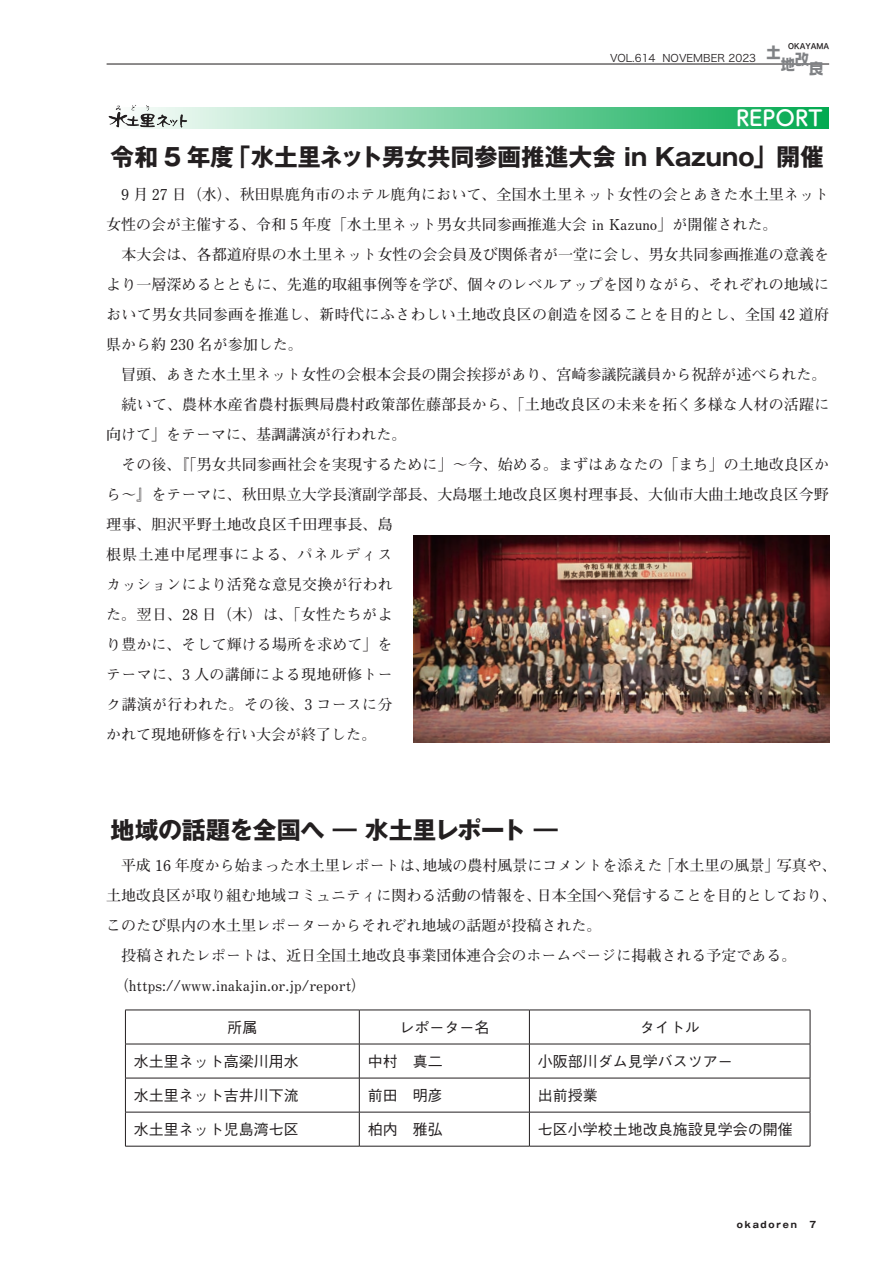
<style>
.page{position:relative;width:893px;height:1263px;background:#fff}
.page>*{position:absolute;margin:0;border:0;box-sizing:border-box;transform-origin:0 0}
.t1{font:700 24px "Gothic MB101 Pro";letter-spacing:-.01em;color:#231f20}
.t2{font:500 21px "UD Shin M Go Pro";color:#fff}
.t3{font:700 15px/30px "Futo Min A101 Pro";letter-spacing:.005em;color:#231f20}
.t4{font:500 15px "Gothic BBB Pr 6 N";color:#231f20}
.t5{font:15px "Logo G Std Extra";color:#808285;scale:.94 1}
.t6{font:10.5px "Hira Kaku Pro W3";color:#231f20}
.t7{font:700 9px "Gothic MB101 Pro";letter-spacing:.2em;color:#231f20}
.t8{font:7.5px "Hira Kaku Pro W6";color:#231f20;scale:.94 1}
</style>
<div class="page">
<hr style="left:107px;top:64px;width:722px;height:1px;background:#231f20">
<svg style="left:108px;top:107px;width:721px;height:21px;background:#7acea1"></svg>
<img style="left:131px;top:105px;width:18px;height:6px">
<hr style="left:125px;top:1010px;width:234px;height:1px;background:#231f20">
<hr style="left:125px;top:1010px;width:1px;height:34px;background:#231f20">
<hr style="left:359px;top:1010px;width:170px;height:1px;background:#231f20">
<hr style="left:359px;top:1010px;width:1px;height:34px;background:#231f20">
<hr style="left:529px;top:1010px;width:281px;height:1px;background:#231f20">
<hr style="left:529px;top:1010px;width:1px;height:34px;background:#231f20">
<hr style="left:810px;top:1010px;width:1px;height:34px;background:#231f20">
<hr style="left:125px;top:1044px;width:234px;height:1px;background:#231f20">
<hr style="left:125px;top:1044px;width:1px;height:34px;background:#231f20">
<hr style="left:359px;top:1044px;width:170px;height:1px;background:#231f20">
<hr style="left:359px;top:1044px;width:1px;height:34px;background:#231f20">
<hr style="left:529px;top:1044px;width:281px;height:1px;background:#231f20">
<hr style="left:529px;top:1044px;width:1px;height:34px;background:#231f20">
<hr style="left:810px;top:1044px;width:1px;height:34px;background:#231f20">
<hr style="left:125px;top:1078px;width:234px;height:1px;background:#231f20">
<hr style="left:125px;top:1078px;width:1px;height:34px;background:#231f20">
<hr style="left:359px;top:1078px;width:170px;height:1px;background:#231f20">
<hr style="left:359px;top:1078px;width:1px;height:34px;background:#231f20">
<hr style="left:529px;top:1078px;width:281px;height:1px;background:#231f20">
<hr style="left:529px;top:1078px;width:1px;height:34px;background:#231f20">
<hr style="left:810px;top:1078px;width:1px;height:34px;background:#231f20">
<hr style="left:125px;top:1112px;width:234px;height:1px;background:#231f20">
<hr style="left:125px;top:1112px;width:1px;height:34px;background:#231f20">
<hr style="left:359px;top:1112px;width:170px;height:1px;background:#231f20">
<hr style="left:359px;top:1112px;width:1px;height:34px;background:#231f20">
<hr style="left:529px;top:1112px;width:281px;height:1px;background:#231f20">
<hr style="left:529px;top:1112px;width:1px;height:34px;background:#231f20">
<hr style="left:810px;top:1112px;width:1px;height:34px;background:#231f20">
<hr style="left:125px;top:1146px;width:234px;height:1px;background:#231f20">
<hr style="left:359px;top:1146px;width:170px;height:1px;background:#231f20">
<hr style="left:529px;top:1146px;width:281px;height:1px;background:#231f20">
<img style="left:414px;top:536px;width:415px;height:206px">
<p class="t6" style="left:610px;top:48px;width:148px">VOL.614 NOVEMBER 2023</p>
<p class="t8" style="left:788px;top:40px;width:45px">OKAYAMA</p>
<p class="t5" style="left:767px;top:41px;width:17px">土</p>
<p class="t5" style="left:781px;top:51px;width:32px">地改</p>
<p class="t5" style="left:809px;top:58px;width:17px">良</p>
<h2 class="t2" style="left:736px;top:101px;width:88px">REPORT</h2>
<h1 class="t1" style="left:111px;top:137px;width:715px">令和 5 年度「水土里ネット男女共同参画推進大会 in Kazuno」開催</h1>
<p class="t3" style="left:106px;top:178px;width:725px">　9 月 27 日（水）、秋田県鹿角市のホテル鹿角において、全国水土里ネット女性の会とあきた水土里ネット女性の会が主催する、令和 5 年度「水土里ネット男女共同参画推進大会 in Kazuno」が開催された。<br>　本大会は、各都道府県の水土里ネット女性の会会員及び関係者が一堂に会し、男女共同参画推進の意義をより一層深めるとともに、先進的取組事例等を学び、個々のレベルアップを図りながら、それぞれの地域において男女共同参画を推進し、新時代にふさわしい土地改良区の創造を図ることを目的とし、全国 42 道府県から約 230 名が参加した。<br>　冒頭、あきた水土里ネット女性の会根本会長の開会挨拶があり、宮崎参議院議員から祝辞が述べられた。　続いて、農林水産省農村振興局農村政策部佐藤部長から、「土地改良区の未来を拓く多様な人材の活躍に向けて」をテーマに、基調講演が行われた。<br>　その後、『「男女共同参画社会を実現するために」～今、始める。まずはあなたの「まち」の土地改良区から～』をテーマに、秋田県立大学長濱副学部長、大島堰土地改良区奥村理事長、大仙市大曲土地改良区今野理事、胆沢平野土地改良区千田理事長、島<br>根県土連中尾理事による、パネルディス<br>カッションにより活発な意見交換が行われ<br>た。翌日、28 日（木）は、「女性たちがよ<br>り豊かに、そして輝ける場所を求めて」を<br>テーマに、3 人の講師による現地研修トー<br>ク講演が行われた。その後、3 コースに分<br>かれて現地研修を行い大会が終了した。</p>
<h1 class="t1" style="left:111px;top:809px;width:449px">地域の話題を全国へ ― 水土里レポート ―</h1>
<p class="t3" style="left:106px;top:848px;width:732px">　平成 16 年度から始まった水土里レポートは、地域の農村風景にコメントを添えた「水土里の風景」写真や、土地改良区が取り組む地域コミュニティに関わる活動の情報を、日本全国へ発信することを目的としており、このたび県内の水土里レポーターからそれぞれ地域の話題が投稿された。<br>　投稿されたレポートは、近日全国土地改良事業団体連合会のホームページに掲載される予定である。<br>　（https://www.inakajin.or.jp/report）</p>
<p class="t4" style="left:227px;top:1015px;width:31px">所属</p>
<p class="t4" style="left:399px;top:1015px;width:91px">レポーター名</p>
<p class="t4" style="left:640px;top:1015px;width:61px">タイトル</p>
<p class="t4" style="left:134px;top:1049px;width:166px">水土里ネット高梁川用水</p>
<p class="t4" style="left:368px;top:1049px;width:76px">中村　真二</p>
<p class="t4" style="left:538px;top:1049px;width:196px">小阪部川ダム見学バスツアー</p>
<p class="t4" style="left:134px;top:1083px;width:166px">水土里ネット吉井川下流</p>
<p class="t4" style="left:368px;top:1083px;width:76px">前田　明彦</p>
<p class="t4" style="left:538px;top:1083px;width:61px">出前授業</p>
<p class="t4" style="left:134px;top:1117px;width:167px">水土里ネット児島湾七区</p>
<p class="t4" style="left:368px;top:1117px;width:77px">柏内　雅弘</p>
<p class="t4" style="left:538px;top:1117px;width:256px">七区小学校土地改良施設見学会の開催</p>
<p class="t7" style="left:737px;top:1217px;width:81px">okadoren　7</p>
</div>
